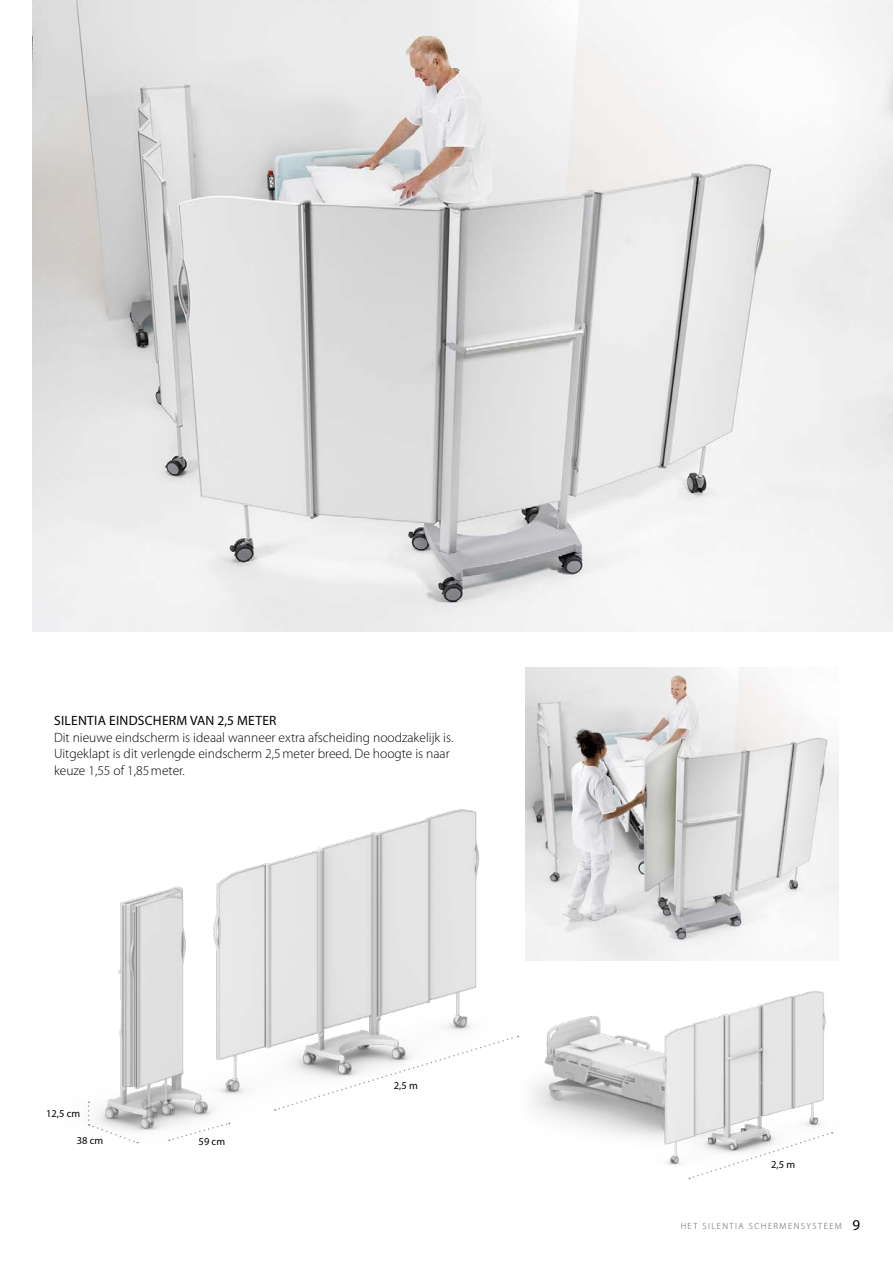
<style>
.page{position:relative;width:893px;height:1263px;background:#fff}
.page>*{position:absolute;margin:0;border:0;box-sizing:border-box;transform-origin:0 0}
.Bröd_Light_9_11{font:300 13.5px/16.5px "Myriad Pro";color:#000}
.Mellis{font:13.5px "Myriad Pro";letter-spacing:.02em;color:#000}
.Bröd_Tysk{font:10.5px "Myriad Pro";color:#000}
.t1{font:300 9px "Myriad Pro";letter-spacing:.16em;color:#565655}
.s1{font-weight:400;font-size:15px;color:#000}
</style>
<div class="page">
<img style="left:526px;top:667px;width:313px;height:294px">
<img style="left:33px;top:0;width:860px;height:631px">
<img style="left:531px;top:991px;width:303px;height:189px">
<img style="left:87px;top:782px;width:439px;height:362px">
<svg style="left:275px;top:1035px;width:243px;height:75px"></svg>
<svg style="left:689px;top:1132px;width:144px;height:47px"></svg>
<svg style="left:88px;top:1101px;width:50px;height:43px"></svg>
<svg style="left:169px;top:1122px;width:61px;height:19px"></svg>
<p class="Mellis" style="left:54px;top:712px;width:224px">SILENTIA EINDSCHERM VAN 2,5 METER</p>
<p class="Bröd_Light_9_11" style="left:54px;top:729px;width:401px">Dit nieuwe eindscherm is ideaal wanneer extra afscheiding noodzakelijk is.<br>Uitgeklapt is dit verlengde eindscherm 2,5meter breed. De hoogte is naar keuze 1,55 of 1,85meter.</p>
<p class="Bröd_Tysk" style="left:46px;top:1107px;width:36px">12,5 cm</p>
<p class="Bröd_Tysk" style="left:77px;top:1134px;width:28px">38 cm</p>
<p class="Bröd_Tysk" style="left:199px;top:1134px;width:28px">59 cm</p>
<p class="Bröd_Tysk" style="left:394px;top:1078px;width:25px">2,5 m</p>
<p class="Bröd_Tysk" style="left:771px;top:1158px;width:25px">2,5 m</p>
<p class="t1" style="left:680px;top:1220px;width:181px">HET SILENTIA SCHERMENSYSTEEM <span class="s1">9</span></p>
</div>
